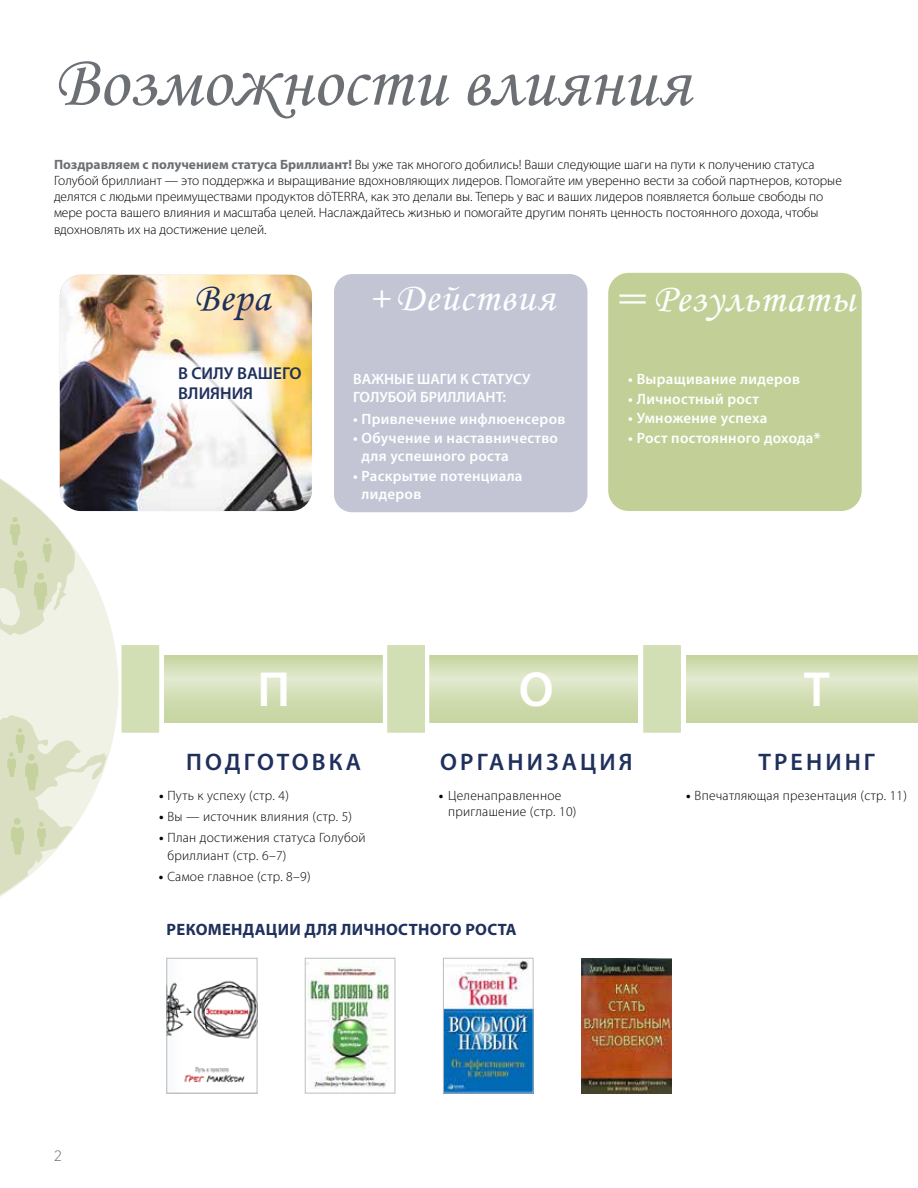
<style>
.page{position:relative;width:918px;height:1188px;background:#fff}
.page>*{position:absolute;margin:0;border:0;box-sizing:border-box;transform-origin:0 0}
.t1{font:73.5px "Monotype Corsiva";color:#6c7074}
.t2{font:600 49.5px "Myriad Pro";color:#fff}
.t3{font:40.5px "Monotype Corsiva";letter-spacing:.025em;color:#fff;scale:1.5 1}
.t4{font:40.5px "Monotype Corsiva";letter-spacing:.025em;color:#fff}
.t5{font:40.5px "Monotype Corsiva";color:#1f305c}
.t6{font:600 24px "Myriad Pro";letter-spacing:.13em;color:#1f305c}
.t7{font:600 17.25px/19.8px "Myriad Pro";color:#1f305c}
.t8{font:700 16.5px "Myriad Pro";letter-spacing:.02em;color:#1f305c}
.t9{font:600 15px/18px "Myriad Pro";letter-spacing:.02em;color:#fff}
.t10{font:600 15px/18px "Myriad Pro";color:#fff}
.t11{font:300 15px "Gotham Narrow";color:#6c7074}
.t12{font:300 13.5px/16.2px "Myriad Pro";color:#000}
.t13{font:300 13.5px/18px "Myriad Pro";letter-spacing:.02em;color:#000}
.s1{font-weight:700;color:#6c7074}
.s2{font-weight:700}
</style>
<div class="page">
<img style="left:60px;top:275px;width:252px;height:236px">
<div style="left:334px;top:274px;width:253px;height:238px;background:#c3c5d5;border-radius:18px"></div>
<div style="left:608px;top:273px;width:254px;height:238px;background:#c2d097;border-radius:21px"></div>
<svg style="left:164px;top:655px;width:219px;height:68px;background:#d1ddb4"></svg>
<svg style="left:429px;top:655px;width:209px;height:68px;background:#d1ddb4"></svg>
<svg style="left:686px;top:655px;width:232px;height:68px;background:#d1ddb4"></svg>
<div style="left:117px;top:641px;width:47px;height:96px;background:#d2deb4;border:4px solid #fff"></div>
<div style="left:383px;top:641px;width:46px;height:96px;background:#d2deb4;border:4px solid #fff"></div>
<div style="left:639px;top:641px;width:46px;height:96px;background:#d2deb4;border:4px solid #fff"></div>
<img style="left:168px;top:980px;width:87px;height:103px">
<div style="left:166px;top:958px;width:91px;height:135px;border:1px solid #bcbec0"></div>
<img style="left:307px;top:960px;width:83px;height:129px">
<div style="left:305px;top:958px;width:90px;height:136px;border:1px solid #bcbec0"></div>
<img style="left:582px;top:958px;width:89px;height:135px">
<img style="left:445px;top:960px;width:87px;height:132px">
<div style="left:443px;top:958px;width:91px;height:136px;border:1px solid #bcbec0"></div>
<svg style="left:150px;top:356px;width:135px;height:61px"></svg>
<svg style="left:0;top:440px;width:119px;height:320px;fill:#eff2e5"></svg>
<svg style="left:0;top:701px;width:107px;height:196px"></svg>
<svg style="left:0;top:476px;width:76px;height:159px"></svg>
<h1 class="t1" style="left:54px;top:38px;width:638px">Возможности влияния</h1>
<p class="t12" style="left:54px;top:156px;width:789px"><span class="s1">Поздравляем с получением статуса Бриллиант!</span> Вы уже так многого добились! Ваши следующие шаги на пути к получению статуса Голубой бриллиант — это поддержка и выращивание вдохновляющих лидеров. Помогайте им уверенно вести за собой партнеров, которые делятся с людьми преимуществами продуктов dōTERRA, как это делали вы. Теперь у вас и ваших лидеров появляется больше свободы по мере роста вашего влияния и масштаба целей. Наслаждайтесь жизнью и помогайте другим понять ценность постоянного дохода, чтобы вдохновлять их на достижение целей.</p>
<h3 class="t5" style="left:194px;top:273px;width:77px">Вера</h3>
<p class="t7" style="left:178px;top:363px;width:125px">В СИЛУ ВАШЕГО<br>ВЛИЯНИЯ</p>
<h3 class="t4" style="left:368px;top:273px;width:189px">+ Действия</h3>
<h3 class="t3" style="left:611px;top:274px;width:164px">= Результаты</h3>
<p class="t10" style="left:353px;top:371px;width:179px">ВАЖНЫЕ ШАГИ К СТАТУСУ<br>ГОЛУБОЙ БРИЛЛИАНТ:</p>
<p class="t9" style="left:353px;top:410px;width:214px">• Привлечение инфлюенсеров</p>
<p class="t9" style="left:362px;top:430px;width:198px;text-indent:-8px">• Обучение и наставничество для успешного роста</p>
<p class="t9" style="left:362px;top:467px;width:163px;text-indent:-8px">• Раскрытие потенциала лидеров</p>
<p class="t9" style="left:628px;top:371px;width:173px">• Выращивание лидеров</p>
<p class="t9" style="left:628px;top:390px;width:132px">• Личностный рост</p>
<p class="t9" style="left:628px;top:410px;width:141px">• Умножение успеха</p>
<p class="t9" style="left:628px;top:429px;width:194px">• Рост постоянного дохода<span class="s2">*</span></p>
<h2 class="t2" style="left:257px;top:662px;width:34px">П</h2>
<h2 class="t2" style="left:519px;top:662px;width:36px">О</h2>
<h2 class="t2" style="left:804px;top:662px;width:27px">Т</h2>
<p class="t11" style="left:54px;top:1147px;width:9px">2</p>
<h3 class="t6" style="left:186px;top:748px;width:177px">ПОДГОТОВКА</h3>
<h3 class="t6" style="left:440px;top:748px;width:194px">ОРГАНИЗАЦИЯ</h3>
<h3 class="t6" style="left:758px;top:748px;width:118px">ТРЕНИНГ</h3>
<p class="t13" style="left:159px;top:787px;width:131px"><span class="s2">•</span> Путь к успеху (стр. 4)</p>
<p class="t13" style="left:159px;top:808px;width:195px"><span class="s2">•</span> Вы — источник влияния (стр. 5)</p>
<p class="t13" style="left:167px;top:829px;width:200px;text-indent:-8px"><span class="s2">•</span> План достижения статуса Голубой бриллиант (стр. 6–7)</p>
<p class="t13" style="left:159px;top:868px;width:153px"><span class="s2">•</span> Самое главное (стр. 8–9)</p>
<p class="t13" style="left:448px;top:788px;width:130px;line-height:16.2px;text-indent:-9px"><span class="s2">•</span> Целенаправленное приглашение (стр. 10)</p>
<p class="t13" style="left:686px;top:787px;width:222px"><span class="s2">•</span> Впечатляющая презентация (стр. 11)</p>
<p class="t8" style="left:167px;top:919px;width:352px">РЕКОМЕНДАЦИИ ДЛЯ ЛИЧНОСТНОГО РОСТА</p>
</div>
